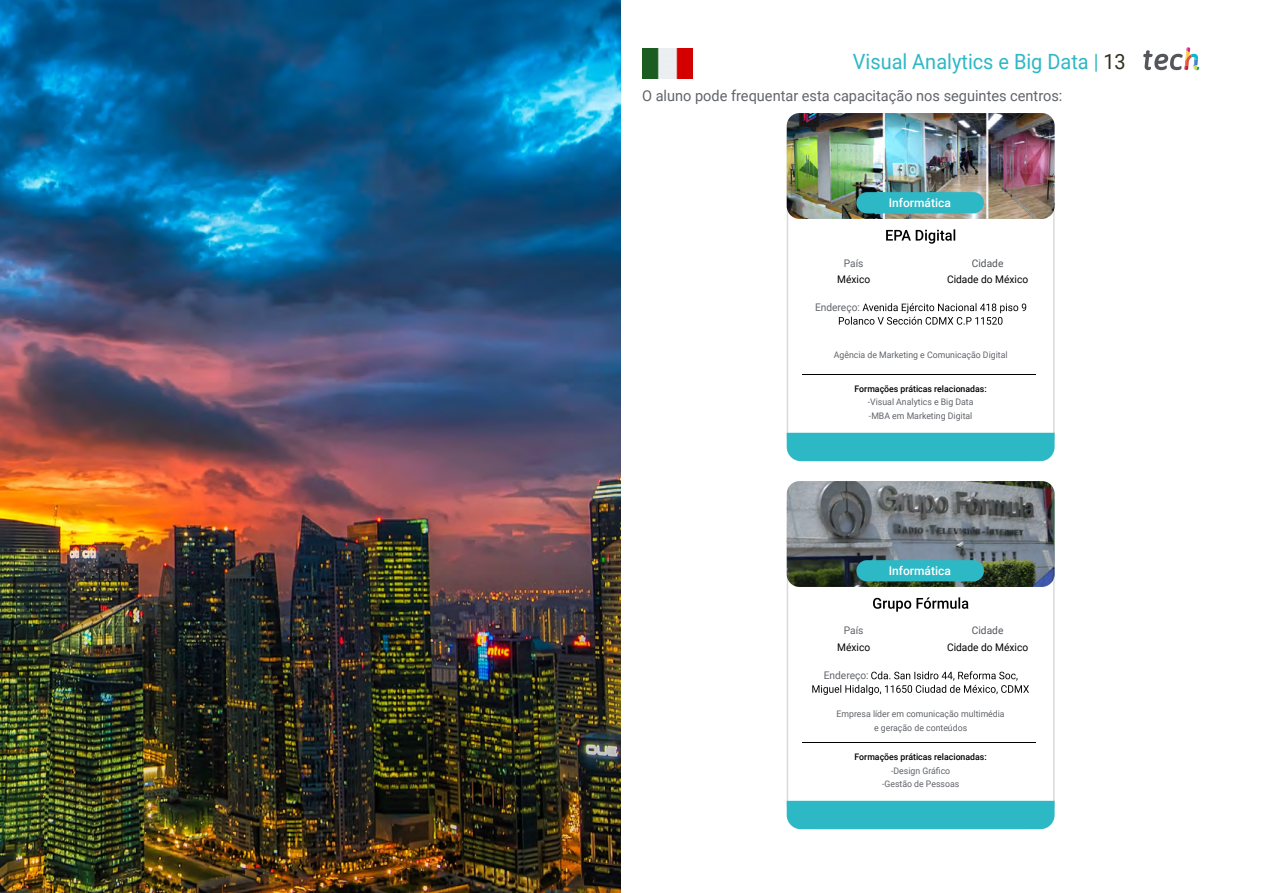
<style>
.page{position:relative;width:1263px;height:893px;background:#fff}
.page>*{position:absolute;margin:0;border:0;box-sizing:border-box;transform-origin:0 0}
.t1{font:21px "Roboto";color:#2db8c5;scale:.95 1}
.t2{font:15px "Roboto";color:#61646a}
.t3{font:500 12px "Roboto";color:#fff}
.t4{font:10.5px "Roboto";color:#000}
.t5{font:10.5px "Roboto";color:#61646a}
.t6{font:10.5px "Roboto";color:#52555b}
.t7{font:9px/13.2px "Roboto";color:#61646a;text-align:center}
.t8{font:500 9px "Roboto";color:#000}
.s1{color:#312e20}
</style>
<div class="page">
<svg style="left:1143px;top:47px;width:56px;height:24px"></svg>
<img style="left:0;top:0;width:621px;height:893px">
<img style="left:642px;top:48px;width:50px;height:31px">
<svg style="left:786px;top:122px;width:269px;height:340px"></svg>
<img style="left:787px;top:113px;width:267px;height:106px">
<div style="left:856px;top:192px;width:128px;height:21px;background:#2db8c5;border-radius:11px"></div>
<div style="left:787px;top:433px;width:267px;height:28px;background:#2db8c5"></div>
<hr style="left:802px;top:374px;width:234px;height:1px;background:#000">
<svg style="left:839px;top:303px;width:187px;height:22px"></svg>
<svg style="left:886px;top:229px;width:69px;height:15px"></svg>
<svg style="left:786px;top:490px;width:269px;height:340px"></svg>
<img style="left:787px;top:481px;width:267px;height:106px">
<div style="left:856px;top:560px;width:128px;height:21px;background:#2db8c5;border-radius:11px"></div>
<div style="left:787px;top:801px;width:267px;height:28px;background:#2db8c5"></div>
<hr style="left:802px;top:742px;width:234px;height:1px;background:#000">
<svg style="left:812px;top:671px;width:217px;height:24px"></svg>
<svg style="left:873px;top:597px;width:95px;height:15px"></svg>
<h1 class="t1" style="left:853px;top:47px;width:289px">Visual Analytics e Big Data | <span class="s1">13</span></h1>
<h2 class="t2" style="left:642px;top:86px;width:422px">O aluno pode frequentar esta capacitação nos seguintes centros:</h2>
<h3 class="t3" style="left:889px;top:195px;width:64px">Informática</h3>
<p class="t5" style="left:844px;top:255px;width:21px">País</p>
<p class="t4" style="left:837px;top:272px;width:34px">México</p>
<p class="t6" style="left:972px;top:255px;width:33px">Cidade</p>
<p class="t4" style="left:947px;top:272px;width:83px">Cidade do México</p>
<p class="t5" style="left:815px;top:300px;width:46px">Endereço:</p>
<p class="t7" style="left:834px;top:348px;width:175px">Agência de Marketing e Comunicação Digital</p>
<p class="t8" style="left:855px;top:383px;width:134px">Formações práticas relacionadas:</p>
<p class="t7" style="left:868px;top:395px;width:107px;text-align:left">-Visual Analytics e Big Data -MBA em Marketing Digital</p>
<h3 class="t3" style="left:889px;top:563px;width:64px">Informática</h3>
<p class="t5" style="left:844px;top:623px;width:21px">País</p>
<p class="t4" style="left:837px;top:639px;width:34px">México</p>
<p class="t6" style="left:972px;top:623px;width:33px">Cidade</p>
<p class="t4" style="left:947px;top:639px;width:83px">Cidade do México</p>
<p class="t5" style="left:824px;top:668px;width:46px">Endereço:</p>
<p class="t7" style="left:836px;top:707px;width:170px">Empresa líder em comunicação multimédia e geração de conteúdos</p>
<p class="t8" style="left:855px;top:751px;width:134px">Formações práticas relacionadas:</p>
<p class="t7" style="left:882px;top:763px;width:79px">-Design Gráfico -Gestão de Pessoas</p>
</div>
